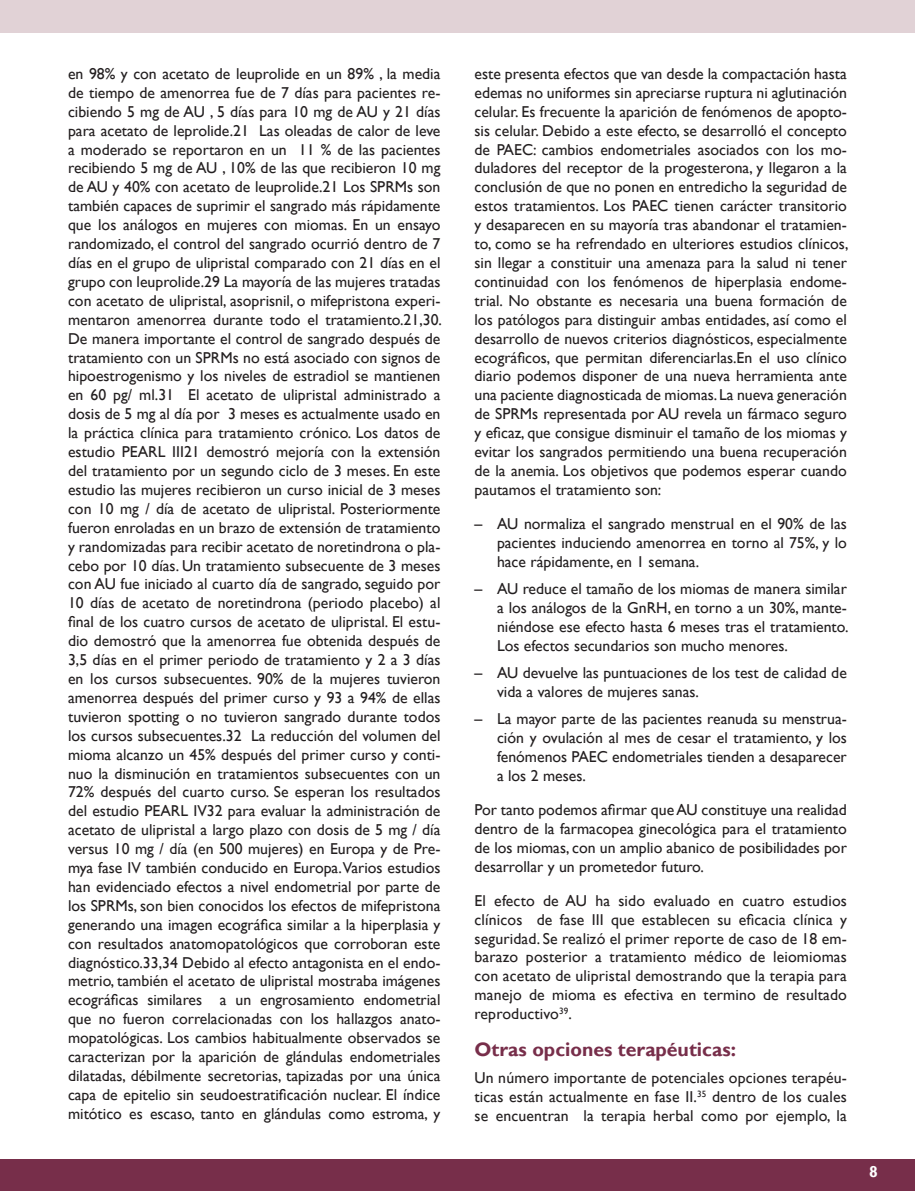
<style>
.page{position:relative;width:915px;height:1191px;background:#fff}
.page>*{position:absolute;margin:0;border:0;box-sizing:border-box;transform-origin:0 0}
.t1{font:700 19.5px "Gill Sans";color:#772e4a}
.t2{font:15.75px/18.9px "Gill Sans";color:#231f20;text-align:justify}
.t3{font:700 15.75px "Gill Sans";color:#fff}
</style>
<div class="page">
<div style="left:0;top:0;width:914px;height:32px;background:#e1d2d6"></div>
<div style="left:0;top:1159px;width:914px;height:32px;background:#772e4a"></div>
<p class="t2" style="left:68px;top:64px;width:375px">en 98% y con acetato de leuprolide en un 89% , la media de tiempo de amenorrea fue de 7 días para pacientes re&shy;cibiendo 5 mg de AU , 5 días para 10 mg de AU y 21 días para acetato de leprolide.21 Las oleadas de calor de leve a moderado se reportaron en un 11 % de las pacientes recibiendo 5 mg de AU , 10% de las que recibieron 10 mg de AU y 40% con acetato de leuprolide.21 Los SPRMs son también capaces de suprimir el sangrado más rápidamente que los análogos en mujeres con miomas. En un ensayo randomizado, el control del sangrado ocurrió dentro de 7 días en el grupo de ulipristal comparado con 21 días en el grupo con leuprolide.29 La mayoría de las mujeres tratadas con acetato de ulipristal, asoprisnil, o mifepristona experi&shy;mentaron amenorrea durante todo el tratamiento.21,30.<br>De manera importante el control de sangrado después de tratamiento con un SPRMs no está asociado con signos de hipoestrogenismo y los niveles de estradiol se mantienen en 60 pg/ ml.31 El acetato de ulipristal administrado a dosis de 5 mg al día por 3 meses es actualmente usado en la práctica clínica para tratamiento crónico. Los datos de estudio PEARL III21 demostró mejoría con la extensión del tratamiento por un segundo ciclo de 3 meses. En este estudio las mujeres recibieron un curso inicial de 3 meses con 10 mg / día de acetato de ulipristal. Posteriormente fueron enroladas en un brazo de extensión de tratamiento y randomizadas para recibir acetato de noretindrona o pla&shy;cebo por 10 días. Un tratamiento subsecuente de 3 meses con AU fue iniciado al cuarto día de sangrado, seguido por 10 días de acetato de noretindrona (periodo placebo) al final de los cuatro cursos de acetato de ulipristal. El estu&shy;dio demostró que la amenorrea fue obtenida después de 3,5 días en el primer periodo de tratamiento y 2 a 3 días en los cursos subsecuentes. 90% de la mujeres tuvieron amenorrea después del primer curso y 93 a 94% de ellas tuvieron spotting o no tuvieron sangrado durante todos los cursos subsecuentes.32 La reducción del volumen del mioma alcanzo un 45% después del primer curso y conti&shy;nuo la disminución en tratamientos subsecuentes con un 72% después del cuarto curso. Se esperan los resultados del estudio PEARL IV32 para evaluar la administración de acetato de ulipristal a largo plazo con dosis de 5 mg / día versus 10 mg / día (en 500 mujeres) en Europa y de Pre&shy;mya fase IV también conducido en Europa. Varios estudios han evidenciado efectos a nivel endometrial por parte de los SPRMs, son bien conocidos los efectos de mifepristona generando una imagen ecográfica similar a la hiperplasia y con resultados anatomopatológicos que corroboran este diagnóstico.33,34 Debido al efecto antagonista en el endo&shy;metrio, también el acetato de ulipristal mostraba imágenes ecográficas similares a un engrosamiento endometrial que no fueron correlacionadas con los hallazgos anato&shy;mopatológicas. Los cambios habitualmente observados se caracterizan por la aparición de glándulas endometriales dilatadas, débilmente secretorias, tapizadas por una única capa de epitelio sin seudoestratificación nuclear. El índice mitótico es escaso, tanto en glándulas como estroma, y</p>
<p class="t2" style="left:474px;top:64px;width:375px">este presenta efectos que van desde la compactación hasta edemas no uniformes sin apreciarse ruptura ni aglutinación celular. Es frecuente la aparición de fenómenos de apopto&shy;sis celular. Debido a este efecto, se desarrolló el concepto de PAEC: cambios endometriales asociados con los mo&shy;duladores del receptor de la progesterona, y llegaron a la conclusión de que no ponen en entredicho la seguridad de estos tratamientos. Los PAEC tienen carácter transitorio y desaparecen en su mayoría tras abandonar el tratamien&shy;to, como se ha refrendado en ulteriores estudios clínicos, sin llegar a constituir una amenaza para la salud ni tener continuidad con los fenómenos de hiperplasia endome&shy;trial. No obstante es necesaria una buena formación de los patólogos para distinguir ambas entidades, así como el desarrollo de nuevos criterios diagnósticos, especialmente ecográficos, que permitan diferenciarlas.En el uso clínico diario podemos disponer de una nueva herramienta ante una paciente diagnosticada de miomas. La nueva generación de SPRMs representada por AU revela un fármaco seguro y eficaz, que consigue disminuir el tamaño de los miomas y evitar los sangrados permitiendo una buena recuperación de la anemia. Los objetivos que podemos esperar cuando pautamos el tratamiento son:</p>
<p class="t2" style="left:497px;top:514px;width:351px;text-indent:-22px">– AU normaliza el sangrado menstrual en el 90% de las pacientes induciendo amenorrea en torno al 75%, y lo hace rápidamente, en 1 semana.</p>
<p class="t2" style="left:497px;top:579px;width:353px;text-indent:-22px">– AU reduce el tamaño de los miomas de manera similar a los análogos de la GnRH, en torno a un 30%, mante&shy;niéndose ese efecto hasta 6 meses tras el tratamiento.<br>Los efectos secundarios son mucho menores.</p>
<p class="t2" style="left:497px;top:663px;width:351px;text-indent:-22px">– AU devuelve las puntuaciones de los test de calidad de vida a valores de mujeres sanas.</p>
<p class="t2" style="left:497px;top:710px;width:351px;text-indent:-22px">– La mayor parte de las pacientes reanuda su menstrua&shy;ción y ovulación al mes de cesar el tratamiento, y los fenómenos PAEC endometriales tienden a desaparecer a los 2 meses.</p>
<p class="t2" style="left:474px;top:800px;width:374px">Por tanto podemos afirmar que AU constituye una realidad dentro de la farmacopea ginecológica para el tratamiento de los miomas, con un amplio abanico de posibilidades por desarrollar y un prometedor futuro.</p>
<p class="t2" style="left:474px;top:891px;width:374px">El efecto de AU ha sido evaluado en cuatro estudios clínicos de fase III que establecen su eficacia clínica y seguridad. Se realizó el primer reporte de caso de 18 em&shy;barazo posterior a tratamiento médico de leiomiomas con acetato de ulipristal demostrando que la terapia para manejo de mioma es efectiva en termino de resultado reproductivo<sup>39</sup>.</p>
<p class="t1" style="left:474px;top:1037px;width:263px">Otras opciones terapéuticas:</p>
<p class="t2" style="left:474px;top:1068px;width:374px">Un número importante de potenciales opciones terapéu&shy;ticas están actualmente en fase II.<sup>35</sup> dentro de los cuales se encuentran la terapia herbal como por ejemplo, la</p>
<p class="t3" style="left:868px;top:1162px;width:10px">8</p>
</div>
